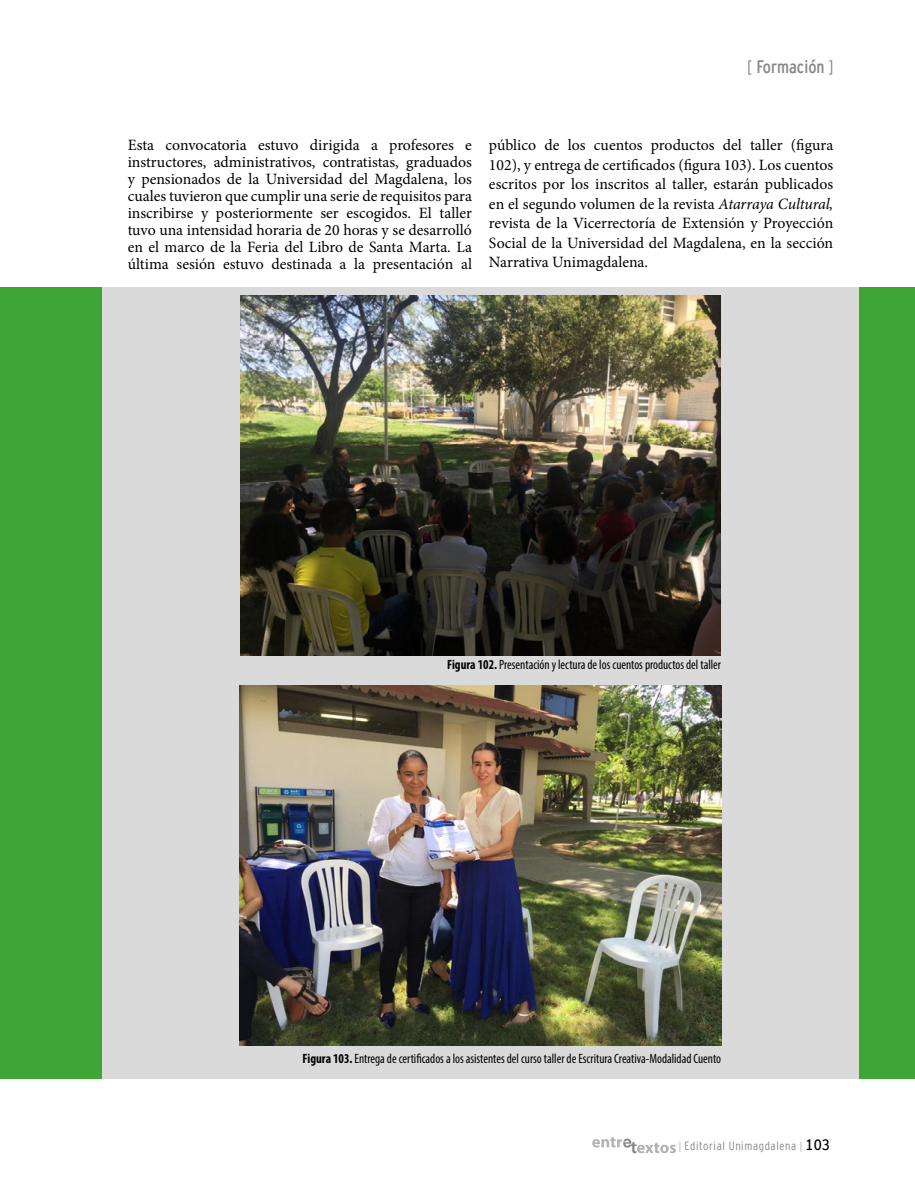
<style>
.page{position:relative;width:915px;height:1191px;background:#fff}
.page>*{position:absolute;margin:0;border:0;box-sizing:border-box;transform-origin:0 0}
.t1{font:18px "Interstate Cond Mono";color:#878787}
.t2{font:15.75px/17px "Minion Pro";color:#000;text-align:justify}
.t3{font:condensed 13.5px "Myriad Pro";color:#000;scale:.95 1}
.t4{font:300 condensed 12px "Interstate";letter-spacing:.05em;color:#878787}
.s1{font-family:"Interstate";font-weight:300;font-stretch:condensed}
.s2{font-style:italic}
.s3{font-weight:700}
.s4{font-family:"Interstate Mono Lgt";font-weight:400;font-stretch:normal;font-size:10.5px;color:#b3b2b2}
.s5{font-family:"Interstate Cond Mono";font-weight:400;font-stretch:normal;font-size:15px;color:#000}
</style>
<div class="page">
<svg style="left:592px;top:1137px;width:83px;height:16px"></svg>
<div style="left:0;top:287px;width:914px;height:791px;background:#3fa535"></div>
<div style="left:102px;top:287px;width:756px;height:791px;background:#dadada"></div>
<img style="left:240px;top:296px;width:480px;height:359px">
<img style="left:240px;top:685px;width:480px;height:361px">
<p class="t1" style="left:747px;top:57px;width:88px"><span class="s1">[</span> Formación <span class="s1">]</span></p>
<p class="t2" style="left:128px;top:137px;width:346px">Esta convocatoria estuvo dirigida a profesores e instructores, administrativos, contratistas, graduados y pensionados de la Universidad del Magdalena, los cuales tuvieron que cumplir una serie de requisitos para inscribirse y posteriormente ser escogidos. El taller tuvo una intensidad horaria de 20 horas y se desarrolló en el marco de la Feria del Libro de Santa Marta. La última sesión estuvo destinada a la presentación al</p>
<p class="t2" style="left:489px;top:135px;width:346px;line-height:19.5px">público de los cuentos productos del taller (figura 102), y entrega de certificados (figura 103). Los cuentos escritos por los inscritos al taller, estarán publicados en el segundo volumen de la revista <span class="s2">Atarraya Cultural, </span>revista de la Vicerrectoría de Extensión y Proyección Social de la Universidad del Magdalena, en la sección Narrativa Unimagdalena.</p>
<p class="t3" style="left:447px;top:656px;width:290px"><span class="s3">Figura 102.</span> Presentación y lectura de los cuentos productos del taller</p>
<p class="t3" style="left:302px;top:1050px;width:442px"><span class="s3">Figura 103.</span> Entrega de certificados a los asistentes del curso taller de Escritura Creativa-Modalidad Cuento</p>
<p class="t4" style="left:678px;top:1139px;width:153px"><span class="s4">|</span> Editorial Unimagdalena <span class="s4">|</span> <span class="s5">103</span></p>
</div>
